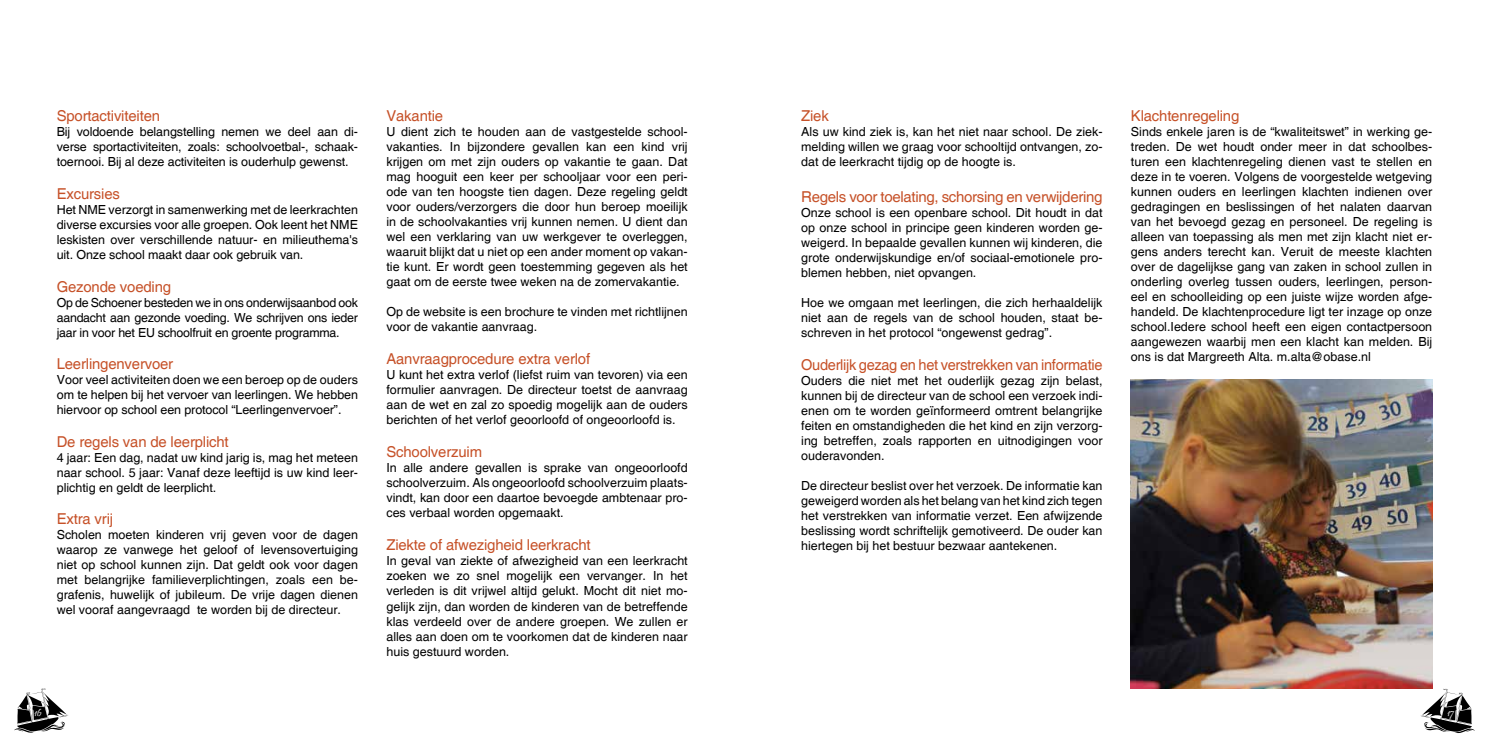
<style>
.page{position:relative;width:1489px;height:745px;background:#fff}
.page>*{position:absolute;margin:0;border:0;box-sizing:border-box;transform-origin:0 0}
.t1{font:15px "Helvetica";letter-spacing:-.01em;color:#c65128}
.t2{font:12.5px/15px "Helvetica";color:#000;text-align:justify}
.t3{font:10px "Pristina";color:#fff}
</style>
<div class="page">
<svg style="left:14px;top:688px;width:54px;height:44px"></svg>
<svg style="left:1419px;top:688px;width:55px;height:44px"></svg>
<img style="left:1130px;top:379px;width:301px;height:308px">
<p class="t1" style="left:57px;top:107px;width:105px">Sportactiviteiten</p>
<p class="t2" style="left:57px;top:124px;width:303px">Bij voldoende belangstelling nemen we deel aan di&shy;verse sportactiviteiten, zoals: schoolvoetbal-, schaak&shy;toernooi. Bij al deze activiteiten is ouderhulp gewenst.</p>
<p class="t1" style="left:57px;top:185px;width:65px">Excursies</p>
<p class="t2" style="left:57px;top:202px;width:303px">Het NME verzorgt in samenwerking met de leerkrachten diverse excursies voor alle groepen. Ook leent het NME leskisten over verschillende natuur- en milieuthema's uit. Onze school maakt daar ook gebruik van.</p>
<p class="t1" style="left:57px;top:278px;width:116px">Gezonde voeding</p>
<p class="t2" style="left:57px;top:295px;width:303px">Op de Schoener besteden we in ons onderwijsaanbod ook aandacht aan gezonde voeding. We schrijven ons ieder jaar in voor het EU schoolfruit en groente programma.</p>
<p class="t1" style="left:57px;top:355px;width:118px">Leerlingenvervoer</p>
<p class="t2" style="left:57px;top:372px;width:303px">Voor veel activiteiten doen we een beroep op de ouders om te helpen bij het vervoer van leerlingen. We hebben hiervoor op school een protocol “Leerlingenvervoer”.</p>
<p class="t1" style="left:57px;top:433px;width:173px">De regels van de leerplicht</p>
<p class="t2" style="left:57px;top:450px;width:303px">4 jaar: Een dag, nadat uw kind jarig is, mag het meteen naar school. 5 jaar: Vanaf deze leeftijd is uw kind leer&shy;plichtig en geldt de leerplicht.</p>
<p class="t1" style="left:57px;top:509px;width:58px">Extra vrij</p>
<p class="t2" style="left:57px;top:527px;width:303px">Scholen moeten kinderen vrij geven voor de dagen waarop ze vanwege het geloof of levensovertuiging niet op school kunnen zijn. Dat geldt ook voor dagen met belangrijke familieverplichtingen, zoals een be&shy;grafenis, huwelijk of jubileum. De vrije dagen dienen wel vooraf aangevraagd te worden bij de directeur.</p>
<p class="t1" style="left:386px;top:107px;width:58px">Vakantie</p>
<p class="t2" style="left:386px;top:124px;width:303px">U dient zich te houden aan de vastgestelde school&shy;vakanties. In bijzondere gevallen kan een kind vrij krijgen om met zijn ouders op vakantie te gaan. Dat mag hooguit een keer per schooljaar voor een peri&shy;ode van ten hoogste tien dagen. Deze regeling geldt voor ouders/verzorgers die door hun beroep moeilijk in de schoolvakanties vrij kunnen nemen. U dient dan wel een verklaring van uw werkgever te overleggen, waaruit blijkt dat u niet op een ander moment op vakan&shy;tie kunt. Er wordt geen toestemming gegeven als het gaat om de eerste twee weken na de zomervakantie.</p>
<p class="t2" style="left:386px;top:304px;width:303px">Op de website is een brochure te vinden met richtlijnen voor de vakantie aanvraag.</p>
<p class="t1" style="left:386px;top:350px;width:205px">Aanvraagprocedure extra verlof</p>
<p class="t2" style="left:386px;top:367px;width:303px">U kunt het extra verlof (liefst ruim van tevoren) via een formulier aanvragen. De directeur toetst de aanvraag aan de wet en zal zo spoedig mogelijk aan de ouders berichten of het verlof geoorloofd of ongeoorloofd is.</p>
<p class="t1" style="left:386px;top:443px;width:97px">Schoolverzuim</p>
<p class="t2" style="left:386px;top:460px;width:303px">In alle andere gevallen is sprake van ongeoorloofd schoolverzuim. Als ongeoorloofd schoolverzuim plaats&shy;vindt, kan door een daartoe bevoegde ambtenaar pro&shy;ces verbaal worden opgemaakt.</p>
<p class="t1" style="left:386px;top:536px;width:206px">Ziekte of afwezigheid leerkracht</p>
<p class="t2" style="left:386px;top:553px;width:303px">In geval van ziekte of afwezigheid van een leerkracht zoeken we zo snel mogelijk een vervanger. In het verleden is dit vrijwel altijd gelukt. Mocht dit niet mo&shy;gelijk zijn, dan worden de kinderen van de betreffende klas verdeeld over de andere groepen. We zullen er alles aan doen om te voorkomen dat de kinderen naar huis gestuurd worden.</p>
<p class="t1" style="left:801px;top:107px;width:29px">Ziek</p>
<p class="t2" style="left:801px;top:124px;width:303px">Als uw kind ziek is, kan het niet naar school. De ziek&shy;melding willen we graag voor schooltijd ontvangen, zo&shy;dat de leerkracht tijdig op de hoogte is.</p>
<p class="t1" style="left:801px;top:188px;width:303px">Regels voor toelating, schorsing en verwijdering</p>
<p class="t2" style="left:801px;top:205px;width:303px">Onze school is een openbare school. Dit houdt in dat op onze school in principe geen kinderen worden ge&shy;weigerd. In bepaalde gevallen kunnen wij kinderen, die grote onderwijskundige en/of sociaal-emotionele pro&shy;blemen hebben, niet opvangen.</p>
<p class="t2" style="left:801px;top:295px;width:303px">Hoe we omgaan met leerlingen, die zich herhaaldelijk niet aan de regels van de school houden, staat be&shy;schreven in het protocol “ongewenst gedrag”.</p>
<p class="t1" style="left:801px;top:356px;width:303px">Ouderlijk gezag en het verstrekken van informatie</p>
<p class="t2" style="left:801px;top:373px;width:303px">Ouders die niet met het ouderlijk gezag zijn belast, kunnen bij de directeur van de school een verzoek indi&shy;enen om te worden geïnformeerd omtrent belangrijke feiten en omstandigheden die het kind en zijn verzorg&shy;ing betreffen, zoals rapporten en uitnodigingen voor ouderavonden.</p>
<p class="t2" style="left:801px;top:478px;width:303px">De directeur beslist over het verzoek. De informatie kan geweigerd worden als het belang van het kind zich tegen het verstrekken van informatie verzet. Een afwijzende beslissing wordt schriftelijk gemotiveerd. De ouder kan hiertegen bij het bestuur bezwaar aantekenen.</p>
<p class="t1" style="left:1130px;top:107px;width:110px">Klachtenregeling</p>
<p class="t2" style="left:1130px;top:124px;width:303px">Sinds enkele jaren is de “kwaliteitswet” in werking ge&shy;treden. De wet houdt onder meer in dat schoolbes&shy;turen een klachtenregeling dienen vast te stellen en deze in te voeren. Volgens de voorgestelde wetgeving kunnen ouders en leerlingen klachten indienen over gedragingen en beslissingen of het nalaten daarvan van het bevoegd gezag en personeel. De regeling is alleen van toepassing als men met zijn klacht niet er&shy;gens anders terecht kan. Veruit de meeste klachten over de dagelijkse gang van zaken in school zullen in onderling overleg tussen ouders, leerlingen, person&shy;eel en schoolleiding op een juiste wijze worden afge&shy;handeld. De klachtenprocedure ligt ter inzage op onze school.Iedere school heeft een eigen contactpersoon aangewezen waarbij men een klacht kan melden. Bij ons is dat Margreeth Alta. m.alta@obase.nl</p>
<p class="t3" style="left:34px;top:707px;width:9px">16</p>
<p class="t3" style="left:1447px;top:707px;width:8px">17</p>
</div>
